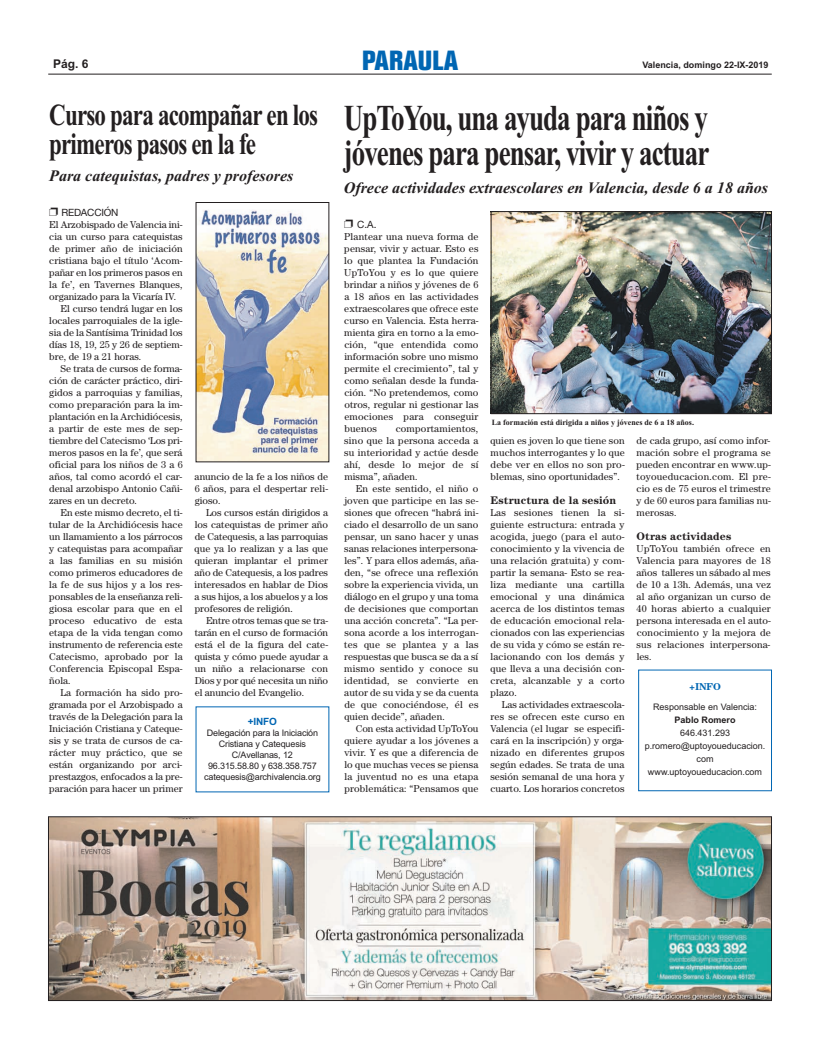
<style>
.page{position:relative;width:820px;height:1049px;background:#fff}
.page>*{position:absolute;margin:0;border:0;box-sizing:border-box;transform-origin:0 0}
.t1{font:700 36.5px/35px "Times New Roman";letter-spacing:-.035em;color:#231f20;scale:.74 1}
.t2{font:700 30.6px/29px "Times New Roman";letter-spacing:-.035em;color:#231f20;scale:.75 1}
.t3{font:700 condensed 27.1px "Folio";color:#0166b3;scale:1.2 1}
.t4{font:italic 700 16px "Times New Roman";color:#231f20}
.t5{font:700 12px "Arial";color:#231f20}
.t6{font:700 11px "Century Std";letter-spacing:.01em;color:#231f20}
.t7{font:10px/12px "Century Std";letter-spacing:.01em;color:#231f20;text-align:justify}
.t8{font:10px "Helvetica Neue";letter-spacing:-.015em;color:#231f20}
.t9{font:700 10px "Century Std";color:#0166b3}
.t10{font:700 10px "Arial";color:#0166b3}
.t11{font:9px/11px "Arial";letter-spacing:-.015em;color:#231f20;text-align:center}
.t12{font:700 9px "Arial";color:#231f20}
.t13{font:700 8px "Times New Roman";color:#231f20}
</style>
<div class="page">
<hr style="left:48px;top:74px;width:723px;height:1px;background:#231f20">
<img style="left:198px;top:210px;width:129px;height:250px">
<img style="left:492px;top:213px;width:277px;height:199px">
<div style="left:490px;top:211px;width:281px;height:203px;border:1px solid #231f20"></div>
<img style="left:50px;top:818px;width:719px;height:181px">
<div style="left:48px;top:816px;width:723px;height:185px;border:1px solid #231f20"></div>
<p class="t5" style="left:53px;top:57px;width:37px">Pág. 6</p>
<h3 class="t3" style="left:361px;top:50px;width:82px">PARAULA</h3>
<p class="t12" style="left:642px;top:60px;width:128px">Valencia, domingo 22-IX-2019</p>
<h2 class="t2" style="left:49px;top:100px;width:360px">Curso para acompañar en los primeros pasos en la fe</h2>
<h3 class="t4" style="left:49px;top:166px;width:245px">Para catequistas, padres y profesores</h3>
<p class="t8" style="left:49px;top:205px;width:71px">❐ REDACCIÓN</p>
<p class="t7" style="left:49px;top:219px;width:135px">El Arzobispado de Valencia ini-</p>
<p class="t7" style="left:49px;top:231px;width:135px">cia un curso para catequistas</p>
<p class="t7" style="left:49px;top:243px;width:135px">de primer año de iniciación</p>
<p class="t7" style="left:49px;top:255px;width:135px">cristiana bajo el título ‘Acom-</p>
<p class="t7" style="left:49px;top:267px;width:135px">pañar en los primeros pasos en</p>
<p class="t7" style="left:49px;top:279px;width:135px">la fe’, en Tavernes Blanques,</p>
<p class="t7" style="left:49px;top:291px;width:128px">organizado para la Vicaría IV.</p>
<p class="t7" style="left:61px;top:303px;width:123px">El curso tendrá lugar en los</p>
<p class="t7" style="left:49px;top:315px;width:135px">locales parroquiales de la igle-</p>
<p class="t7" style="left:49px;top:327px;width:135px">sia de la Santísima Trinidad los</p>
<p class="t7" style="left:49px;top:339px;width:135px">días 18, 19, 25 y 26 de septiem-</p>
<p class="t7" style="left:49px;top:351px;width:93px">bre, de 19 a 21 horas.</p>
<p class="t7" style="left:61px;top:363px;width:123px">Se trata de cursos de forma-</p>
<p class="t7" style="left:49px;top:375px;width:135px">ción de carácter práctico, diri-</p>
<p class="t7" style="left:49px;top:387px;width:135px">gidos a parroquias y familias,</p>
<p class="t7" style="left:49px;top:399px;width:135px">como preparación para la im-</p>
<p class="t7" style="left:49px;top:411px;width:135px">plantación en la Archidiócesis,</p>
<p class="t7" style="left:49px;top:423px;width:135px">a partir de este mes de sep-</p>
<p class="t7" style="left:49px;top:435px;width:135px">tiembre del Catecismo ‘Los pri-</p>
<p class="t7" style="left:49px;top:447px;width:135px">meros pasos en la fe’, que será</p>
<p class="t7" style="left:49px;top:459px;width:135px">oficial para los niños de 3 a 6</p>
<p class="t7" style="left:49px;top:471px;width:134px">años, tal como acordó el car-</p>
<p class="t7" style="left:49px;top:483px;width:135px">denal arzobispo Antonio Cañi-</p>
<p class="t7" style="left:49px;top:495px;width:89px">zares en un decreto.</p>
<p class="t7" style="left:61px;top:507px;width:123px">En este mismo decreto, el ti-</p>
<p class="t7" style="left:49px;top:519px;width:135px">tular de la Archidiócesis hace</p>
<p class="t7" style="left:49px;top:531px;width:135px">un llamamiento a los párrocos</p>
<p class="t7" style="left:49px;top:543px;width:135px">y catequistas para acompañar</p>
<p class="t7" style="left:49px;top:555px;width:135px">a las familias en su misión</p>
<p class="t7" style="left:49px;top:567px;width:135px">como primeros educadores de</p>
<p class="t7" style="left:49px;top:579px;width:135px">la fe de sus hijos y a los res-</p>
<p class="t7" style="left:49px;top:591px;width:135px">ponsables de la enseñanza reli-</p>
<p class="t7" style="left:49px;top:603px;width:135px">giosa escolar para que en el</p>
<p class="t7" style="left:49px;top:615px;width:135px">proceso educativo de esta</p>
<p class="t7" style="left:49px;top:627px;width:135px">etapa de la vida tengan como</p>
<p class="t7" style="left:49px;top:639px;width:135px">instrumento de referencia este</p>
<p class="t7" style="left:49px;top:651px;width:135px">Catecismo, aprobado por la</p>
<p class="t7" style="left:49px;top:663px;width:135px">Conferencia Episcopal Espa-</p>
<p class="t7" style="left:49px;top:675px;width:23px">ñola.</p>
<p class="t7" style="left:61px;top:687px;width:123px">La formación ha sido pro-</p>
<p class="t7" style="left:49px;top:699px;width:135px">gramada por el Arzobispado a</p>
<p class="t7" style="left:49px;top:711px;width:135px">través de la Delegación para la</p>
<p class="t7" style="left:49px;top:723px;width:135px">Iniciación Cristiana y Cateque-</p>
<p class="t7" style="left:49px;top:735px;width:135px">sis y se trata de cursos de ca-</p>
<p class="t7" style="left:49px;top:747px;width:135px">rácter muy práctico, que se</p>
<p class="t7" style="left:49px;top:759px;width:134px">están organizando por arci-</p>
<p class="t7" style="left:49px;top:771px;width:135px">prestazgos, enfocados a la pre-</p>
<p class="t7" style="left:49px;top:783px;width:135px">paración para hacer un primer</p>
<p class="t7" style="left:194px;top:471px;width:135px">anuncio de la fe a los niños de 6 años, para el despertar reli&shy;gioso.</p>
<p class="t7" style="left:194px;top:507px;width:135px;text-indent:11px">Los cursos están dirigidos a los catequistas de primer año de Catequesis, a las parroquias que ya lo realizan y a las que quieran implantar el primer año de Catequesis, a los padres interesados en hablar de Dios a sus hijos, a los abuelos y a los profesores de religión.</p>
<p class="t7" style="left:194px;top:615px;width:135px;text-indent:11px">Entre otros temas que se tra&shy;tarán en el curso de formación está el de la figura del cate&shy;quista y cómo puede ayudar a un niño a relacionarse con Dios y por qué necesita un niño el anuncio del Evangelio.</p>
<p class="t10" style="left:248px;top:715px;width:31px">+INFO</p>
<p class="t11" style="left:204px;top:727px;width:118px">Delegación para la Iniciación<br>Cristiana y Catequesis<br>C/Avellanas, 12<br>96.315.58.80 y 638.358.757 catequesis@archivalencia.org</p>
<h1 class="t1" style="left:343px;top:100px;width:495px">UpToYou, una ayuda para niños y jóvenes para pensar, vivir y actuar</h1>
<h3 class="t4" style="left:343px;top:178px;width:425px">Ofrece actividades extraescolares en Valencia, desde 6 a 18 años</h3>
<p class="t8" style="left:344px;top:217px;width:34px">❐ C.A.</p>
<p class="t7" style="left:344px;top:231px;width:136px">Plantear una nueva forma de pensar, vivir y actuar. Esto es lo que plantea la Fundación UpToYou y es lo que quiere brindar a niños y jóvenes de 6 a 18 años en las actividades extraescolares que ofrece este curso en Valencia. Esta herra&shy;mienta gira en torno a la emo&shy;ción, “que entendida como información sobre uno mismo permite el crecimiento”, tal y como señalan desde la funda&shy;ción. “No pretendemos, como otros, regular ni gestionar las emociones para conseguir buenos</p>
<p class="t7" style="left:344px;top:423px;width:136px;text-indent:51px">comportamientos, sino que la persona acceda a su interioridad y actúe desde ahí, desde lo mejor de sí misma”, añaden.</p>
<p class="t7" style="left:344px;top:483px;width:136px;text-indent:11px">En este sentido, el niño o joven que participe en las se&shy;siones que ofrecen “habrá ini&shy;ciado el desarrollo de un sano pensar, un sano hacer y unas sanas relaciones interpersona&shy;les”. Y para ellos además, aña&shy;den, “se ofrece una reflexión sobre la experiencia vivida, un diálogo en el grupo y una toma de decisiones que comportan una acción concreta”. “La per&shy;sona acorde a los interrogan&shy;tes que se plantea y a las respuestas que busca se da a sí mismo sentido y conoce su identidad, se convierte en autor de su vida y se da cuenta de que conociéndose, él es quien decide”, añaden.</p>
<p class="t7" style="left:344px;top:723px;width:136px;text-indent:11px">Con esta actividad UpToYou quiere ayudar a los jóvenes a vivir. Y es que a diferencia de lo que muchas veces se piensa la juventud no es una etapa problemática: “Pensamos que</p>
<p class="t13" style="left:491px;top:418px;width:204px">La formación está dirigida a niños y jóvenes de 6 a 18 años.</p>
<p class="t7" style="left:490px;top:435px;width:136px">quien es joven lo que tiene son muchos interrogantes y lo que debe ver en ellos no son pro&shy;blemas, sino oportunidades”.</p>
<p class="t6" style="left:490px;top:496px;width:127px">Estructura de la sesión</p>
<p class="t7" style="left:490px;top:507px;width:136px">Las sesiones tienen la si&shy;guiente estructura: entrada y acogida, juego (para el auto&shy;conocimiento y la vivencia de una relación gratuita) y com&shy;partir la semana- Esto se rea&shy;liza mediante una cartilla emocional y una dinámica acerca de los distintos temas de educación emocional rela&shy;cionados con las experiencias de su vida y cómo se están re&shy;lacionando con los demás y que lleva a una decisión con&shy;creta, alcanzable y a corto plazo.</p>
<p class="t7" style="left:490px;top:699px;width:136px;text-indent:11px">Las actividades extraescola&shy;res se ofrecen este curso en Valencia (el lugar se especifi&shy;cará en la inscripción) y orga&shy;nizado en diferentes grupos según edades. Se trata de una sesión semanal de una hora y cuarto. Los horarios concretos</p>
<p class="t7" style="left:636px;top:435px;width:136px">de cada grupo, así como infor&shy;mación sobre el programa se pueden encontrar en www.up&shy;toyoueducacion.com. El pre&shy;cio es de 75 euros el trimestre y de 60 euros para familias nu&shy;merosas.</p>
<p class="t6" style="left:636px;top:532px;width:96px">Otras actividades</p>
<p class="t7" style="left:636px;top:543px;width:136px">UpToYou también ofrece en Valencia para mayores de 18 años talleres un sábado al mes de 10 a 13h. Además, una vez al año organizan un curso de 40 horas abierto a cualquier persona interesada en el auto&shy;conocimiento y la mejora de sus relaciones interpersona&shy;les.</p>
<p class="t9" style="left:689px;top:683px;width:33px">+INFO</p>
<p class="t11" style="left:652px;top:702px;width:105px">Responsable en Valencia:</p>
<p class="t12" style="left:674px;top:715px;width:63px">Pablo Romero</p>
<p class="t11" style="left:644px;top:727px;width:122px;line-height:13px">646.431.293 p.romero@uptoyoueducacion. com www.uptoyoueducacion.com</p>
</div>
